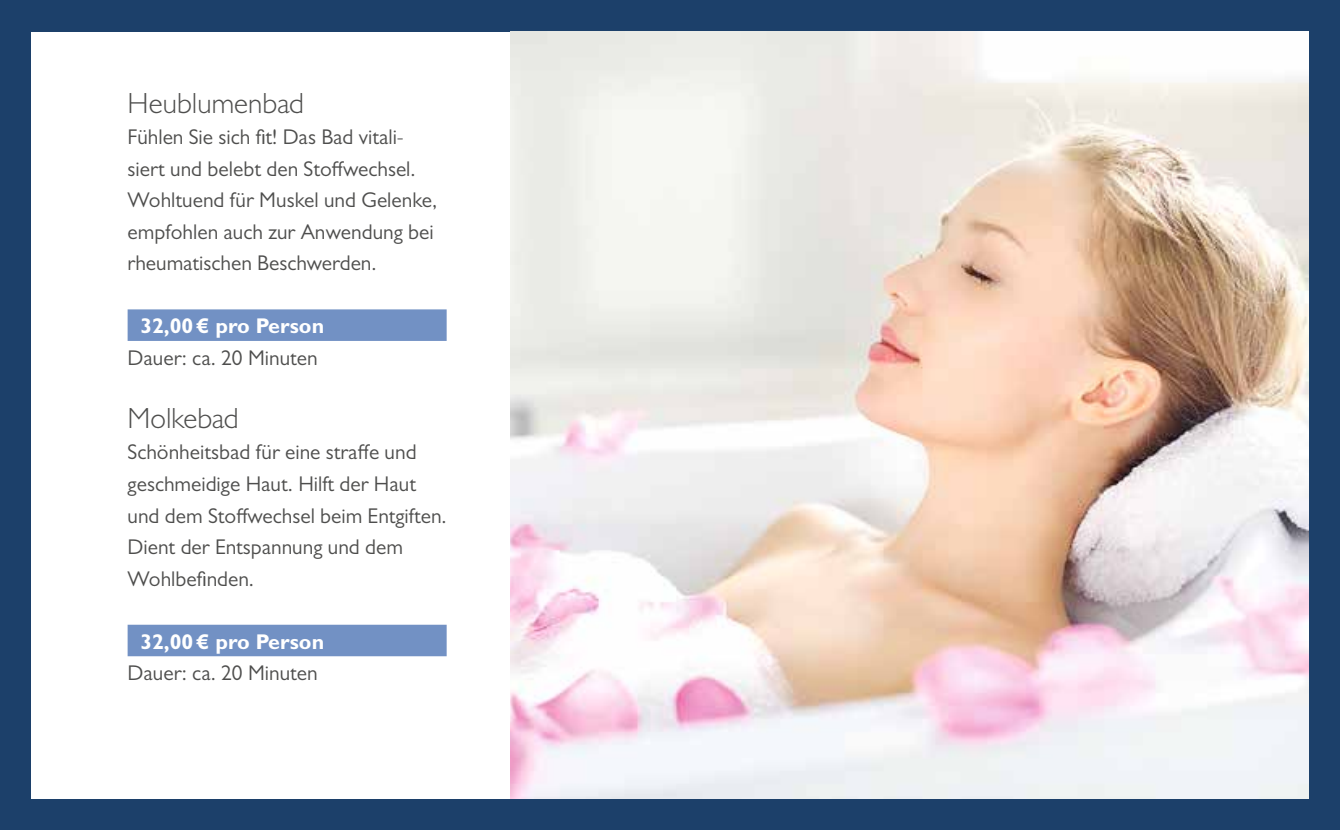
<style>
.page{position:relative;width:1340px;height:830px;background:#fff}
.page>*{position:absolute;margin:0;border:0;box-sizing:border-box;transform-origin:0 0}
.t1{font:300 29.25px "Gill Sans MT Pro";color:#4e4e4d}
.t2{font:21.38px/31.5px "Gill Sans MT Pro";color:#4e4e4d}
.t3{font:700 21.38px "Gill Sans MT Pro";color:#fff}
</style>
<div class="page">
<div style="left:0;top:0;width:1339px;height:829px;background:#1c406a"></div>
<div style="left:32px;top:32px;width:1275px;height:765px;background:#fff"></div>
<img style="left:510px;top:32px;width:797px;height:765px">
<div style="left:128px;top:309px;width:318px;height:32px;background:#7291c4"></div>
<div style="left:128px;top:624px;width:318px;height:32px;background:#7291c4"></div>
<h1 class="t1" style="left:128px;top:85px;width:178px">Heublumenbad</h1>
<p class="t2" style="left:128px;top:121px;width:311px">Fühlen Sie sich fit! Das Bad vitali&shy;siert und belebt den Stoffwechsel.<br>Wohltuend für Muskel und Gelenke, empfohlen auch zur Anwendung bei rheumatischen Beschwerden.</p>
<p class="t3" style="left:140px;top:313px;width:185px">32,00€ pro Person</p>
<p class="t2" style="left:128px;top:341px;width:192px">Dauer: ca. 20 Minuten</p>
<h1 class="t1" style="left:128px;top:400px;width:112px">Molkebad</h1>
<p class="t2" style="left:128px;top:436px;width:320px">Schönheitsbad für eine straffe und geschmeidige Haut. Hilft der Haut und dem Stoffwechsel beim Entgiften.<br>Dient der Entspannung und dem<br>Wohlbefinden.</p>
<p class="t3" style="left:140px;top:628px;width:185px">32,00€ pro Person</p>
<p class="t2" style="left:128px;top:656px;width:192px">Dauer: ca. 20 Minuten</p>
</div>
